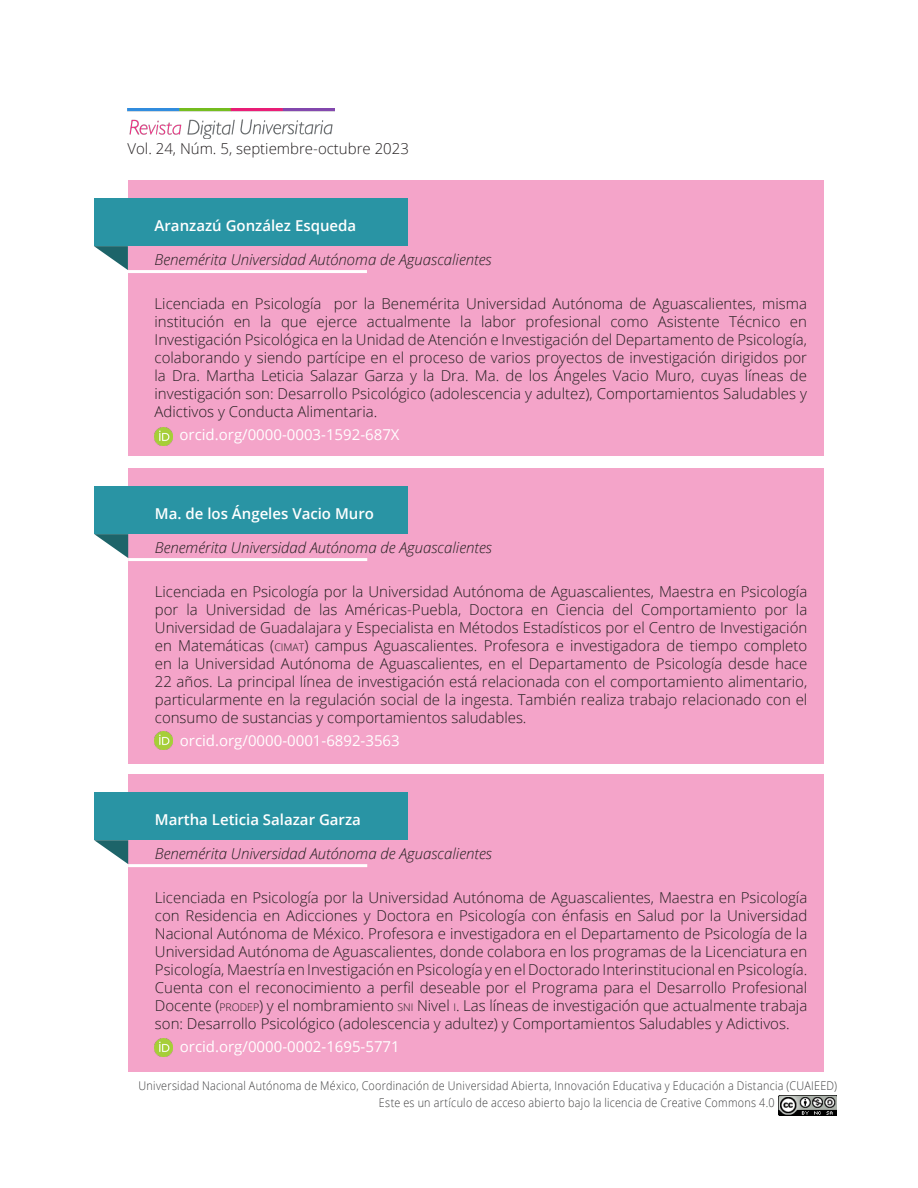
<style>
.page{position:relative;width:918px;height:1188px;background:#fff}
.page>*{position:absolute;margin:0;border:0;box-sizing:border-box;transform-origin:0 0}
.autor_Info2{font:300 15px/18px "Open Sans";color:#231f20;text-align:justify}
.autor_Info2-2{font:italic 300 15px "Open Sans";color:#231f20}
.autor_Info2-3{font:15px "Open Sans";color:#fff}
.autor_info{font:600 15px "Open Sans";color:#fff}
.t1{font:300 12px/17px "Open Sans";letter-spacing:.025em;color:#3e3e3f;scale:.9 1}
.s1{font-size:10.5px}
</style>
<div class="page">
<img style="left:128px;top:108px;width:207px;height:30px">
<img style="left:778px;top:1096px;width:59px;height:20px">
<div style="left:128px;top:180px;width:696px;height:276px;background:#f4a4c9"></div>
<div style="left:94px;top:199px;width:314px;height:47px;background:#2994a4"></div>
<svg style="left:94px;top:246px;width:34px;height:24px"></svg>
<hr style="left:128px;top:270px;width:239px;height:3px;background:#fff">
<img style="left:155px;top:428px;width:18px;height:18px">
<div style="left:128px;top:468px;width:696px;height:296px;background:#f4a4c9"></div>
<div style="left:94px;top:487px;width:314px;height:47px;background:#2994a4"></div>
<svg style="left:94px;top:534px;width:34px;height:24px"></svg>
<hr style="left:128px;top:558px;width:239px;height:3px;background:#fff">
<img style="left:155px;top:731px;width:18px;height:18px">
<div style="left:128px;top:774px;width:696px;height:297px;background:#f4a4c9"></div>
<div style="left:94px;top:793px;width:314px;height:47px;background:#2994a4"></div>
<svg style="left:94px;top:840px;width:34px;height:24px"></svg>
<hr style="left:128px;top:864px;width:239px;height:3px;background:#fff">
<img style="left:155px;top:1039px;width:18px;height:18px">
<p class="autor_Info2" style="left:128px;top:139px;width:283px">Vol. 24, Núm. 5, septiembre-octubre 2023</p>
<p class="autor_info" style="left:155px;top:215px;width:203px">Aranzazú González Esqueda</p>
<p class="autor_Info2-2" style="left:155px;top:249px;width:339px">Benemérita Universidad Autónoma de Aguascalientes</p>
<p class="autor_Info2" style="left:155px;top:295px;width:654px">Licenciada en Psicología por la Benemérita Universidad Autónoma de Aguascalientes, misma institución en la que ejerce actualmente la labor profesional como Asistente Técnico en Investigación Psicológica en la Unidad de Atención e Investigación del Departamento de Psicología, colaborando y siendo partícipe en el proceso de varios proyectos de investigación dirigidos por la Dra. Martha Leticia Salazar Garza y la Dra. Ma. de los Ángeles Vacio Muro, cuyas líneas de investigación son: Desarrollo Psicológico (adolescencia y adultez), Comportamientos Saludables y Adictivos y Conducta Alimentaria.</p>
<p class="autor_Info2-3" style="left:180px;top:424px;width:222px">orcid.org/0000-0003-1592-687X</p>
<p class="autor_info" style="left:155px;top:503px;width:221px">Ma. de los Ángeles Vacio Muro</p>
<p class="autor_Info2-2" style="left:155px;top:537px;width:339px">Benemérita Universidad Autónoma de Aguascalientes</p>
<p class="autor_Info2" style="left:155px;top:583px;width:654px">Licenciada en Psicología por la Universidad Autónoma de Aguascalientes, Maestra en Psicología por la Universidad de las Américas-Puebla, Doctora en Ciencia del Comportamiento por la Universidad de Guadalajara y Especialista en Métodos Estadísticos por el Centro de Investigación en Matemáticas (<span class="s1">CIMAT</span>) campus Aguascalientes. Profesora e investigadora de tiempo completo en la Universidad Autónoma de Aguascalientes, en el Departamento de Psicología desde hace 22 años. La principal línea de investigación está relacionada con el comportamiento alimentario, particularmente en la regulación social de la ingesta. También realiza trabajo relacionado con el consumo de sustancias y comportamientos saludables.</p>
<p class="autor_Info2-3" style="left:180px;top:730px;width:221px">orcid.org/0000-0001-6892-3563</p>
<p class="autor_info" style="left:155px;top:809px;width:208px">Martha Leticia Salazar Garza</p>
<p class="autor_Info2-2" style="left:155px;top:843px;width:339px">Benemérita Universidad Autónoma de Aguascalientes</p>
<p class="autor_Info2" style="left:155px;top:889px;width:654px">Licenciada en Psicología por la Universidad Autónoma de Aguascalientes, Maestra en Psicología con Residencia en Adicciones y Doctora en Psicología con énfasis en Salud por la Universidad Nacional Autónoma de México. Profesora e investigadora en el Departamento de Psicología de la Universidad Autónoma de Aguascalientes, donde colabora en los programas de la Licenciatura en Psicología, Maestría en Investigación en Psicología y en el Doctorado Interinstitucional en Psicología.<br>Cuenta con el reconocimiento a perfil deseable por el Programa para el Desarrollo Profesional Docente (<span class="s1">PRODEP</span>) y el nombramiento <span class="s1">SNI</span> Nivel <span class="s1">I</span>. Las líneas de investigación que actualmente trabaja son: Desarrollo Psicológico (adolescencia y adultez) y Comportamientos Saludables y Adictivos.</p>
<p class="autor_Info2-3" style="left:180px;top:1036px;width:221px">orcid.org/0000-0002-1695-5771</p>
<p class="t1" style="left:379px;top:1077px;width:511px;text-indent:-240px">Universidad Nacional Autónoma de México, Coordinación de Universidad Abierta, Innovación Educativa y Educación a Distancia (CUAIEED)<br>Este es un artículo de acceso abierto bajo la licencia de Creative Commons 4.0</p>
</div>
